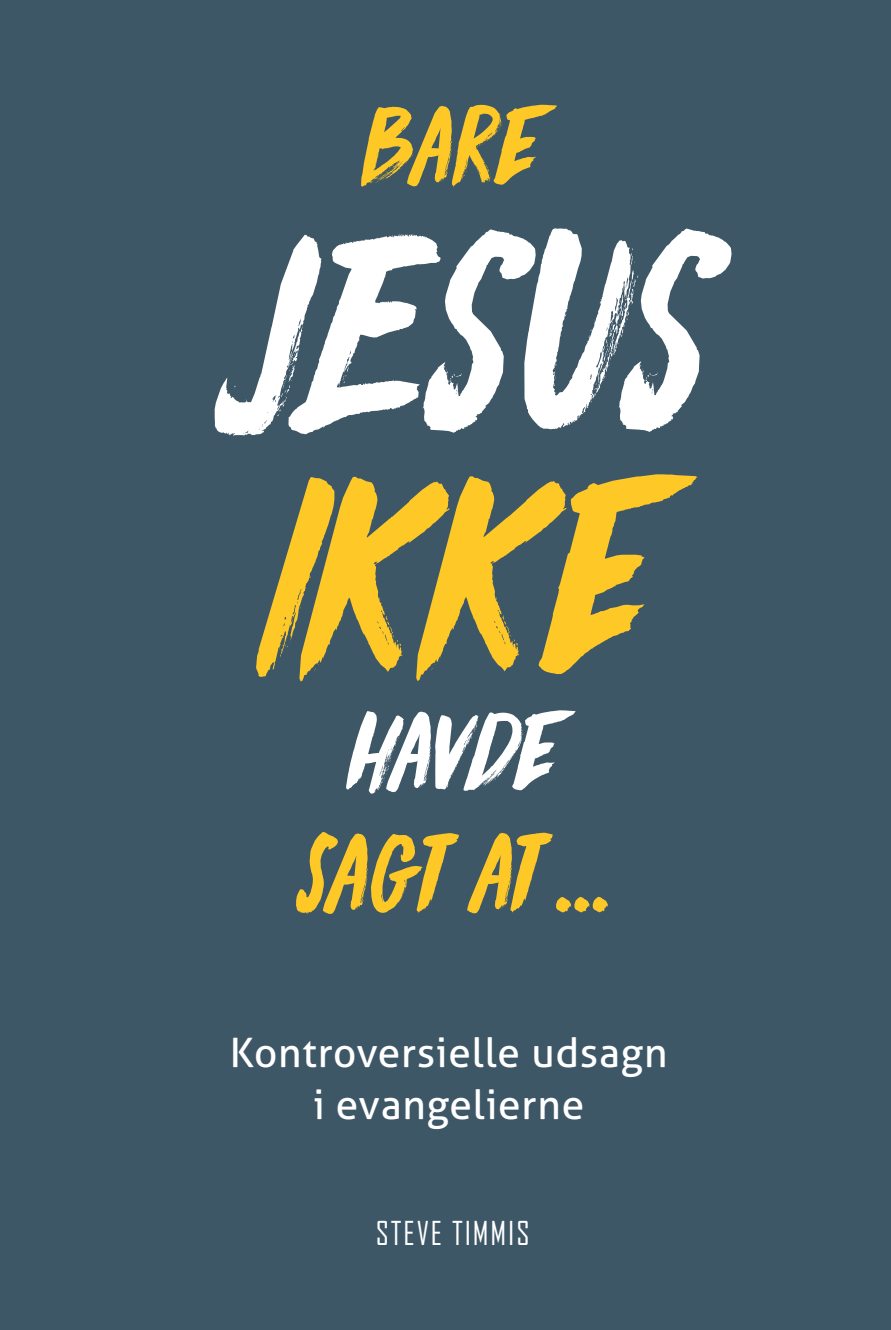
<style>
.page{position:relative;width:891px;height:1330px;background:#fff}
.page>*{position:absolute;margin:0;border:0;box-sizing:border-box;transform-origin:0 0}
.t1{font:281.25px "DK Knucklebones";color:#fff}
.t2{font:281.25px "DK Knucklebones";color:#fec927}
.t3{font:112.5px "DK Knucklebones";letter-spacing:-.01em;color:#fec927}
.t4{font:112.5px "DK Knucklebones";letter-spacing:-.035em;color:#fff}
.t5{font:40.5px/51.8px "Aller";letter-spacing:.02em;color:#fff;text-align:center}
.t6{font:31.5px "Agency FB";letter-spacing:.06em;color:#fff}
</style>
<div class="page">
<div style="left:0;top:0;width:890px;height:1329px;background:#3e5767"></div>
<h2 class="t3" style="left:355px;top:79px;width:184px">BARE</h2>
<h1 class="t1" style="left:205px;top:165px;width:486px">JESUS</h1>
<h1 class="t2" style="left:248px;top:410px;width:402px">IKKE</h1>
<h2 class="t4" style="left:341px;top:685px;width:216px">HAVDE</h2>
<h2 class="t3" style="left:291px;top:806px;width:318px">SAGT AT ...</h2>
<p class="t5" style="left:230px;top:1026px;width:439px">Kontroversielle udsagn i evangelierne</p>
<p class="t6" style="left:376px;top:1214px;width:155px">STEVE TIMMIS</p>
</div>
